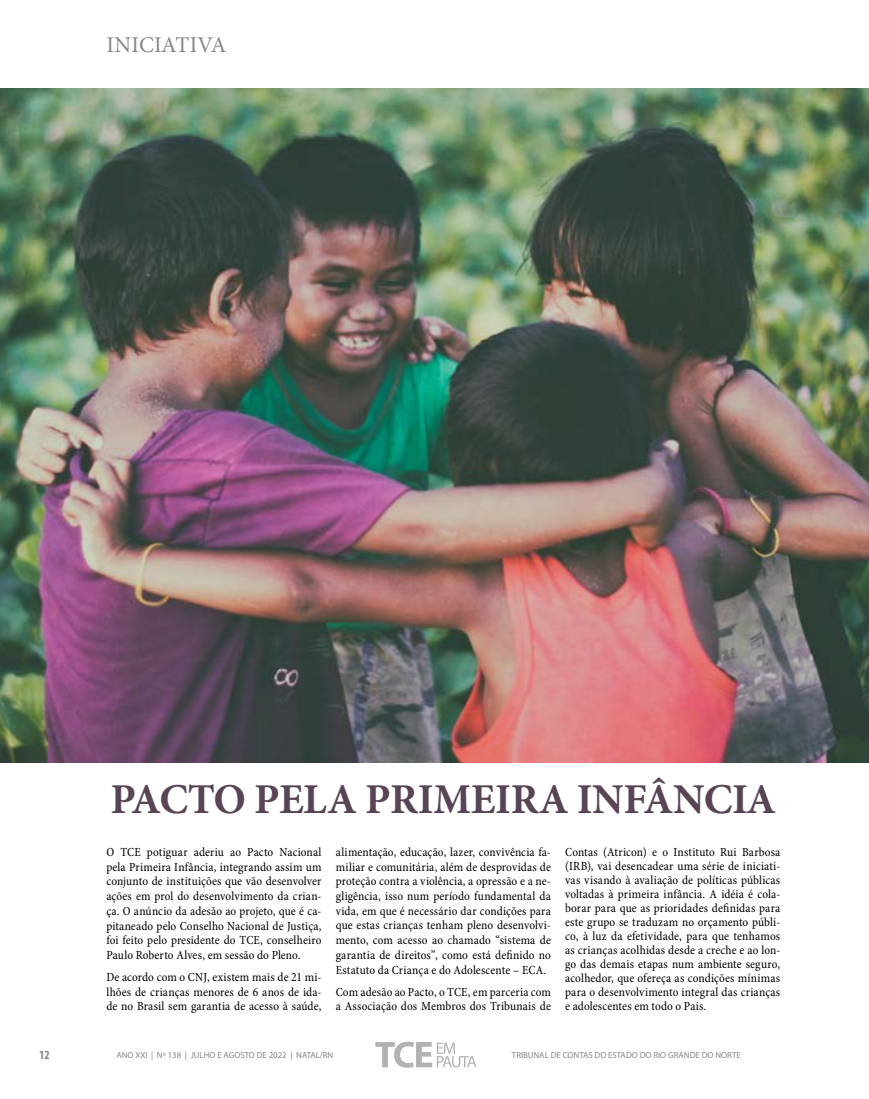
<style>
.page{position:relative;width:869px;height:1099px;background:#fff}
.page>*{position:absolute;margin:0;border:0;box-sizing:border-box;transform-origin:0 0}
.t1{font:700 42.5px "Minion Pro";letter-spacing:-.01em;color:#574555}
.t2{font:22.5px "Minion Pro";letter-spacing:.01em;color:#878787}
.t3{font:condensed 12.5px/14.8px "Minion Pro";letter-spacing:.005em;color:#000;text-align:justify}
.t4{font:700 condensed 12.5px "Myriad Pro";color:#878787}
.t5{font:8.75px "Myriad Pro";color:#878787}
</style>
<div class="page">
<svg style="left:375px;top:1041px;width:101px;height:26px"></svg>
<img style="left:0;top:89px;width:868px;height:673px">
<h2 class="t2" style="left:106px;top:30px;width:121px">INICIATIVA</h2>
<h1 class="t1" style="left:111px;top:769px;width:666px">PACTO PELA PRIMEIRA INFÂNCIA</h1>
<p class="t3" style="left:106px;top:844px;width:216px">O TCE potiguar aderiu ao Pacto Nacional pela Primeira Infância, integrando assim um conjunto de instituições que vão desenvolver ações em prol do desenvolvimento da crian&shy;ça. O anúncio da adesão ao projeto, que é ca&shy;pitaneado pelo Conselho Nacional de Justiça, foi feito pelo presidente do TCE, conselheiro Paulo Roberto Alves, em sessão do Pleno.</p>
<p class="t3" style="left:106px;top:969px;width:216px">De acordo com o CNJ, existem mais de 21 mi&shy;lhões de crianças menores de 6 anos de ida&shy;de no Brasil sem garantia de acesso à saúde,</p>
<p class="t3" style="left:565px;top:844px;width:216px;line-height:14px">Contas (Atricon) e o Instituto Rui Barbosa (IRB), vai desencadear uma série de iniciati&shy;vas visando à avaliação de políticas públicas voltadas à primeira infância. A idéia é cola&shy;borar para que as prioridades definidas para este grupo se traduzam no orçamento públi&shy;co, à luz da efetividade, para que tenhamos as crianças acolhidas desde a creche e ao lon&shy;go das demais etapas num ambiente seguro, acolhedor, que ofereça as condições mínimas para o desenvolvimento integral das crianças e adolescentes em todo o Pais.</p>
<p class="t3" style="left:335px;top:844px;width:216px">alimentação, educação, lazer, convivência fa&shy;miliar e comunitária, além de desprovidas de proteção contra a violência, a opressão e a ne&shy;gligência, isso num período fundamental da vida, em que é necessário dar condições para que estas crianças tenham pleno desenvolvi&shy;mento, com acesso ao chamado “sistema de garantia de direitos”, como está definido no Estatuto da Criança e do Adolescente – ECA.</p>
<p class="t3" style="left:335px;top:984px;width:216px">Com adesão ao Pacto, o TCE, em parceria com a Associação dos Membros dos Tribunais de</p>
<p class="t4" style="left:39px;top:1047px;width:12px">12</p>
<p class="t5" style="left:116px;top:1049px;width:218px">ANO XXI | Nº 138 | JULHO E AGOSTO DE 2022 | NATAL/RN</p>
<p class="t5" style="left:511px;top:1049px;width:230px">TRIBUNAL DE CONTAS DO ESTADO DO RIO GRANDE DO NORTE</p>
</div>
